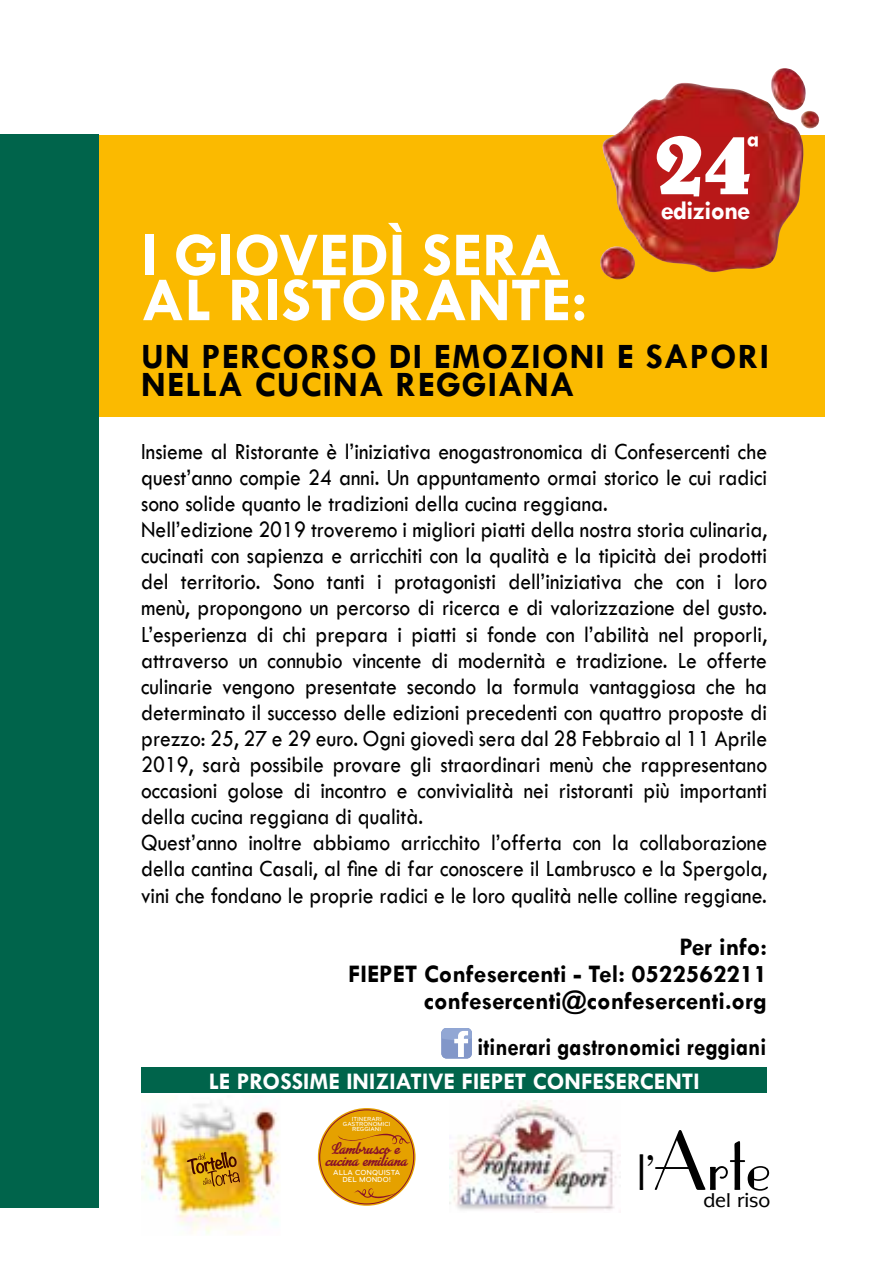
<style>
.page{position:relative;width:893px;height:1276px;background:#fff}
.page>*{position:absolute;margin:0;border:0;box-sizing:border-box;transform-origin:0 0}
.t1{font:700 95.7px "Belwe";color:#fff}
.t2{font:80.4px "Parisian";color:#000}
.t3{font:700 63px/45px "Tw Cen";color:#fff}
.t4{font:700 36px/28.5px "Tw Cen";letter-spacing:.03em;color:#000}
.t5{font:700 36px "Tw Cen";color:#fff}
.t6{font:700 26.7px "Tw Cen";letter-spacing:-.03em;color:#fff}
.t7{font:700 25.5px/27px "Tw Cen";color:#000;text-align:right}
.t8{font:700 25.5px "Tw Cen";color:#000;scale:.9 1}
.t9{font:24px/26.1px "Tw Cen";color:#000;scale:.9 1}
.t10{font:700 24px "Tw Cen";color:#fff}
.t11{font:500 20.7px "ITC Mixage";color:#000}
.t12{font:700 13.8px/12.6px "Advertising Script";color:#8a1328;text-align:center}
.t13{font:500 7.5px/6.9px "Bryant Pro";color:#fff;text-align:center}
.t14{font:500 6px/5.4px "Bryant Pro";color:#fff;text-align:center}
.s1{font-size:48px}
</style>
<div class="page">
<div style="left:0;top:135px;width:825px;height:282px;background:#fbba00"></div>
<div style="left:141px;top:1067px;width:626px;height:26px;background:#00644b"></div>
<div style="left:0;top:135px;width:99px;height:1073px;background:#00644b"></div>
<img style="left:600px;top:68px;width:220px;height:212px">
<img style="left:141px;top:1104px;width:138px;height:131px">
<svg style="left:187px;top:1151px;width:53px;height:35px;background:#bd8413"></svg>
<img style="left:449px;top:1100px;width:171px;height:110px">
<svg style="left:317px;top:1107px;width:100px;height:99px"></svg>
<div style="left:316px;top:1106px;width:102px;height:102px;border:2px solid #fff;border-radius:50%"></div>
<div style="left:320px;top:1110px;width:94px;height:94px;background:#e5a100;border-radius:50%"></div>
<svg style="left:338px;top:1133px;width:74px;height:11px"></svg>
<svg style="left:354px;top:1188px;width:46px;height:11px"></svg>
<div style="left:441px;top:1028px;width:31px;height:30px;background:#8297c9;border-radius:5px"></div>
<svg style="left:441px;top:1028px;width:31px;height:29px"></svg>
<h1 class="t1" style="left:653px;top:104px;width:102px">24</h1>
<p class="t6" style="left:661px;top:194px;width:91px">edizione</p>
<h3 class="t5" style="left:747px;top:127px;width:14px">ª</h3>
<h3 class="t3" style="left:141px;top:231px;width:448px">I GIOVEDÌ SERA<br>AL RISTORANTE:</h3>
<h3 class="t4" style="left:141px;top:341px;width:629px">UN PERCORSO DI EMOZIONI E SAPORI<br>NELLA CUCINA REGGIANA</h3>
<p class="t9" style="left:141px;top:438px;width:697px">Insieme al Ristorante è l’iniziativa enogastronomica di Confesercenti che quest’anno compie 24 anni. Un appuntamento ormai storico le cui radici sono solide quanto le tradizioni della cucina reggiana.<br>Nell’edizione 2019 troveremo i migliori piatti della nostra storia culinaria, cucinati con sapienza e arricchiti con la qualità e la tipicità dei prodotti del territorio. Sono tanti i protagonisti dell’iniziativa che con i loro menù, propongono un percorso di ricerca e di valorizzazione del gusto.<br>L’esperienza di chi prepara i piatti si fonde con l’abilità nel proporli, attraverso un connubio vincente di modernità e tradizione. Le offerte culinarie vengono presentate secondo la formula vantaggiosa che ha determinato il successo delle edizioni precedenti con quattro proposte di prezzo: 25, 27 e 29 euro. Ogni giovedì sera dal 28 Febbraio al 11 Aprile 2019, sarà possibile provare gli straordinari menù che rappresentano occasioni golose di incontro e convivialità nei ristoranti più importanti della cucina reggiana di qualità.<br>Quest’anno inoltre abbiamo arricchito l’offerta con la collaborazione della cantina Casali, al fine di far conoscere il Lambrusco e la Spergola, vini che fondano le proprie radici e le loro qualità nelle colline reggiane.</p>
<p class="t7" style="left:348px;top:933px;width:420px">Per info:<br>FIEPET Confesercenti - Tel: 0522562211 confesercenti@confesercenti.org</p>
<p class="t8" style="left:478px;top:1032px;width:322px">itinerari gastronomici reggiani</p>
<p class="t10" style="left:209px;top:1066px;width:492px">LE PROSSIME INIZIATIVE FIEPET CONFESERCENTI</p>
<p class="t14" style="left:343px;top:1116px;width:49px">ITINERARI<br>GASTRONOMICI<br>REGGIANI</p>
<p class="t13" style="left:333px;top:1169px;width:68px">ALLA CONQUISTA<br>DEL MONDO!</p>
<p class="t12" style="left:326px;top:1142px;width:83px">Lambrusco e cucina emiliana</p>
<h2 class="t2" style="left:637px;top:1117px;width:136px"><span class="s1">l’</span>Arte</h2>
<p class="t11" style="left:704px;top:1188px;width:68px">del riso</p>
</div>
